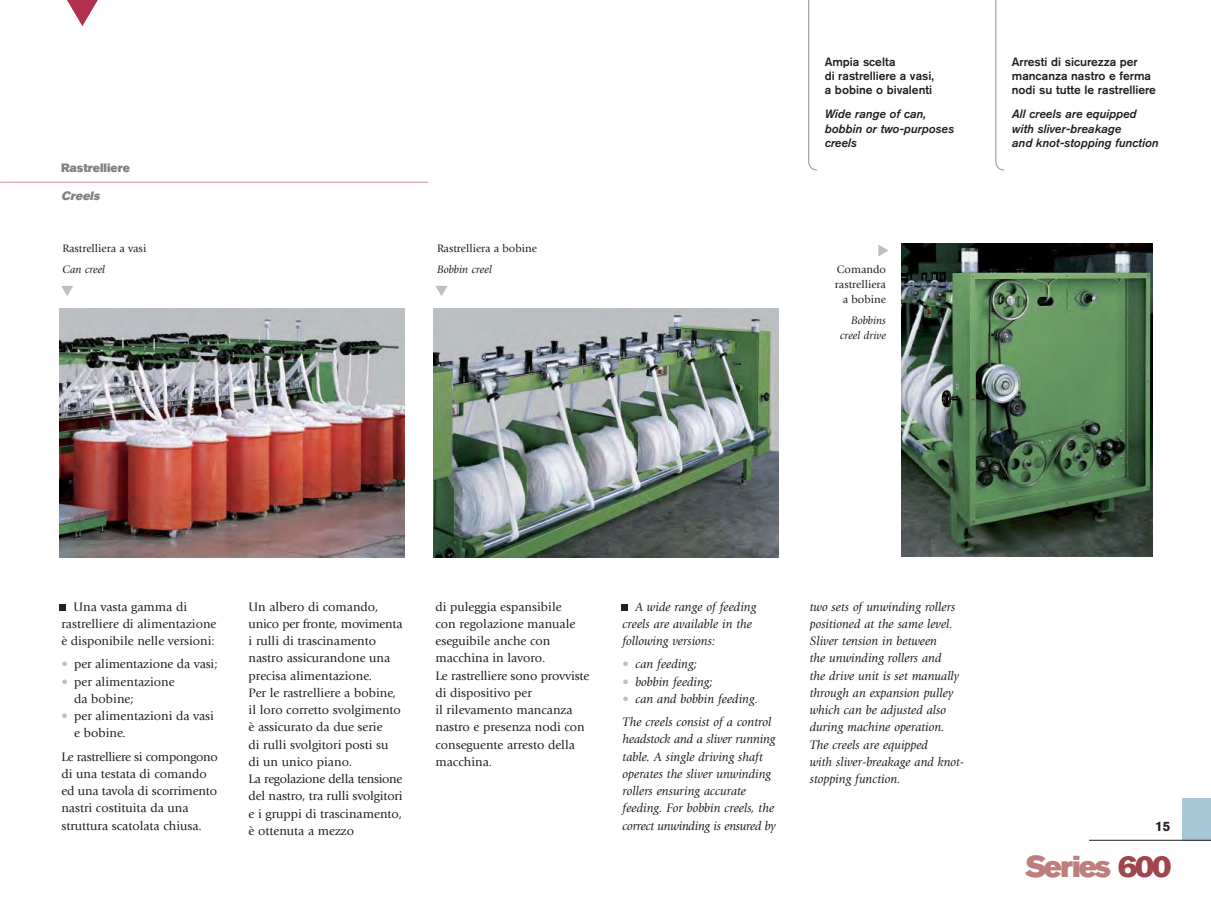
<style>
.page{position:relative;width:1211px;height:914px;background:#fff}
.page>*{position:absolute;margin:0;border:0;box-sizing:border-box;transform-origin:0 0}
.t1{font:30px "Akzidenz Grotesk BE Super";letter-spacing:-.08em;color:#be7e7d}
.t2{font:700 13.5px "Akzidenz Grotesk BE";color:#231f1f}
.t3{font:12.75px/17.2px "Giovanni";color:#231f1f}
.t4{font:italic 12.75px/17.2px "Giovanni";color:#231f1f}
.t5{font:500 12px/14.4px "Akzidenz Grotesk BE";color:#231f1f}
.t6{font:italic 500 12px/14.4px "Akzidenz Grotesk BE";color:#231f1f}
.t7{font:12px "Akzidenz Grotesk BE Super";color:#808284}
.t8{font:italic 12px "Akzidenz Grotesk BE Super";color:#808284}
.t9{font:11.25px/15px "Giovanni";color:#231f1f;text-align:right}
.t10{font:italic 11.25px/15px "Giovanni";color:#231f1f;text-align:right}
.s1{color:#bcbec0}
.s2{font-style:normal;color:#bcbec0}
.s3{color:#a0444d}
</style>
<div class="page">
<svg style="left:808px;top:0;width:10px;height:171px"></svg>
<svg style="left:995px;top:0;width:10px;height:171px"></svg>
<svg style="left:60px;top:604px;width:6px;height:6px"></svg>
<svg style="left:67px;top:0;width:31px;height:26px"></svg>
<svg style="left:621px;top:604px;width:6px;height:6px"></svg>
<img style="left:434px;top:309px;width:344px;height:248px">
<img style="left:902px;top:243px;width:250px;height:313px">
<img style="left:60px;top:309px;width:344px;height:248px">
<div style="left:1182px;top:798px;width:28px;height:42px;background:#a7c6d7"></div>
<hr style="left:1089px;top:840px;width:121px;height:1px;background:#231f1f">
<hr style="left:0;top:182px;width:428px;height:1px;background:#d68f94">
<p class="t7" style="left:61px;top:163px;width:70px">Rastrelliere</p>
<p class="t8" style="left:61px;top:192px;width:42px">Creels</p>
<p class="t9" style="left:63px;top:242px;width:85px">Rastrelliera a vasi</p>
<p class="t10" style="left:63px;top:263px;width:44px">Can creel</p>
<p class="t9" style="left:437px;top:242px;width:101px">Rastrelliera a bobine</p>
<p class="t10" style="left:437px;top:263px;width:56px">Bobbin creel</p>
<p class="t5" style="left:824px;top:55px;width:111px">Ampia scelta<br>di rastrelliere a vasi, a bobine o bivalenti</p>
<p class="t6" style="left:824px;top:108px;width:131px">Wide range of can, bobbin or two-purposes creels</p>
<p class="t9" style="left:835px;top:263px;width:53px">Comando rastrelliera a bobine</p>
<p class="t10" style="left:840px;top:314px;width:47px">Bobbins creel drive</p>
<p class="t5" style="left:1011px;top:55px;width:146px">Arresti di sicurezza per mancanza nastro e ferma nodi su tutte le rastrelliere</p>
<p class="t6" style="left:1011px;top:108px;width:148px">All creels are equipped with sliver-breakage<br>and knot-stopping function</p>
<p class="t3" style="left:61px;top:598px;width:157px;text-indent:12px">Una vasta gamma di rastrelliere di alimentazione è disponibile nelle versioni:</p>
<p class="t3" style="left:61px;top:656px;width:158px"><span class="s1">•</span> per alimentazione da vasi;</p>
<p class="t3" style="left:74px;top:673px;width:102px;text-indent:-13px"><span class="s1">•</span> per alimentazione da bobine;</p>
<p class="t3" style="left:74px;top:708px;width:141px;text-indent:-13px"><span class="s1">•</span> per alimentazioni da vasi e bobine.</p>
<p class="t3" style="left:61px;top:748px;width:158px">Le rastrelliere si compongono di una testata di comando ed una tavola di scorrimento nastri costituita da una struttura scatolata chiusa.</p>
<p class="t3" style="left:248px;top:598px;width:156px">Un albero di comando, unico per fronte, movimenta i rulli di trascinamento nastro assicurandone una precisa alimentazione.<br>Per le rastrelliere a bobine, il loro corretto svolgimento è assicurato da due serie<br>di rulli svolgitori posti su di un unico piano.<br>La regolazione della tensione del nastro, tra rulli svolgitori e i gruppi di trascinamento, è ottenuta a mezzo</p>
<p class="t3" style="left:435px;top:599px;width:155px">di puleggia espansibile<br>con regolazione manuale eseguibile anche con macchina in lavoro.<br>Le rastrelliere sono provviste di dispositivo per<br>il rilevamento mancanza nastro e presenza nodi con conseguente arresto della macchina.</p>
<p class="t4" style="left:622px;top:598px;width:135px;text-indent:12px">A wide range of feeding creels are available in the following versions:</p>
<p class="t4" style="left:622px;top:656px;width:76px"><span class="s2">•</span> can feeding;</p>
<p class="t4" style="left:622px;top:673px;width:92px"><span class="s2">•</span> bobbin feeding;</p>
<p class="t4" style="left:622px;top:688px;width:150px;line-height:23.2px"><span class="s2">•</span> can and bobbin feeding.<br>The creels consist of a control</p>
<p class="t4" style="left:622px;top:731px;width:155px">headstock and a sliver running table. A single driving shaft operates the sliver unwinding rollers ensuring accurate feeding. For bobbin creels, the correct unwinding is ensured by</p>
<p class="t4" style="left:809px;top:598px;width:156px">two sets of unwinding rollers positioned at the same level.<br>Sliver tension in between<br>the unwinding rollers and<br>the drive unit is set manually through an expansion pulley which can be adjusted also during machine operation.<br>The creels are equipped<br>with sliver-breakage and knot&shy;stopping function.</p>
<p class="t2" style="left:1155px;top:821px;width:17px">15</p>
<h1 class="t1" style="left:1024px;top:855px;width:148px">Series <span class="s3">600</span></h1>
</div>
